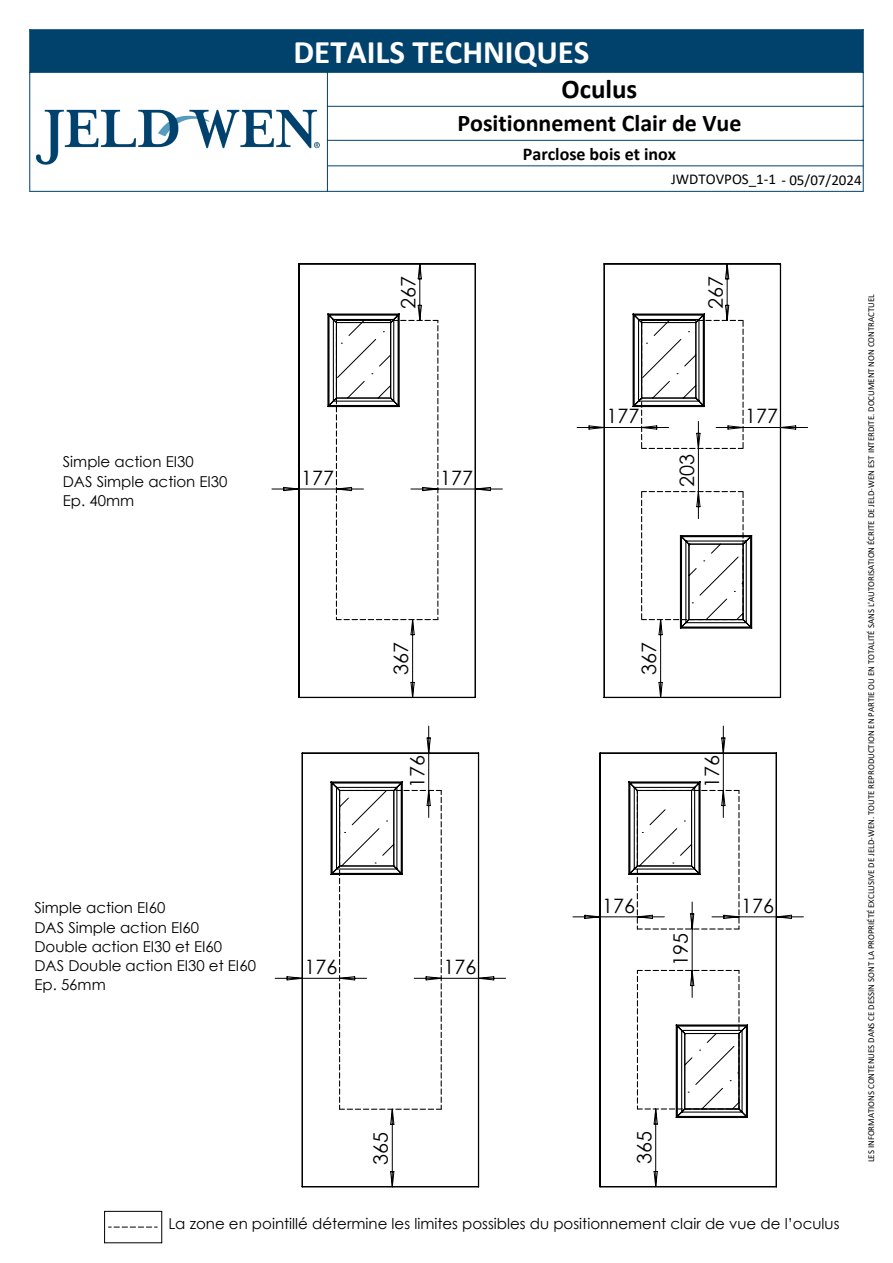
<style>
.page{position:relative;width:893px;height:1263px;background:#fff}
.page>*{position:absolute;margin:0;border:0;box-sizing:border-box;transform-origin:0 0}
.t1{font:700 33px "Calibri";color:#fff}
.t2{font:700 27px "Calibri";color:#000}
.t3{font:700 24px "Calibri";color:#000}
.t4{font:19.8px "Century Gothic";color:#000}
.t5{font:700 18px "Calibri";color:#000}
.t6{font:15px/19.2px "Century Gothic";color:#000}
.t7{font:15px "Calibri";color:#000}
.t8{font:9px "Calibri";color:#000}
</style>
<div class="page">
<img style="left:36px;top:109px;width:284px;height:56px">
<svg style="left:108px;top:1227px;width:49px;height:1px"></svg>
<hr style="left:327px;top:165px;width:536px;height:1px;background:#01416d">
<hr style="left:30px;top:191px;width:833px;height:1px;background:#01416d">
<hr style="left:863px;top:30px;width:1px;height:161px;background:#01426d">
<hr style="left:29px;top:30px;width:1px;height:161px;background:#01426d">
<hr style="left:327px;top:106px;width:1px;height:85px;background:#01426d">
<hr style="left:30px;top:29px;width:833px;height:1px;background:#01426d">
<hr style="left:327px;top:106px;width:536px;height:1px;background:#01426d">
<hr style="left:327px;top:140px;width:536px;height:1px;background:#01426d">
<hr style="left:327px;top:72px;width:536px;height:1px;background:#01426d">
<hr style="left:30px;top:72px;width:297px;height:1px;background:#01426d">
<hr style="left:327px;top:72px;width:1px;height:34px;background:#01426d">
<div style="left:30px;top:30px;width:833px;height:42px;background:#01426d"></div>
<svg style="left:576px;top:425px;width:232px;height:5px"></svg>
<svg style="left:603px;top:263px;width:179px;height:436px"></svg>
<svg style="left:297px;top:263px;width:180px;height:436px"></svg>
<svg style="left:598px;top:751px;width:180px;height:437px"></svg>
<svg style="left:301px;top:751px;width:179px;height:437px"></svg>
<h1 class="t1" style="left:293px;top:28px;width:298px">DETAILS TECHNIQUES</h1>
<h2 class="t2" style="left:561px;top:70px;width:77px">Oculus</h2>
<p class="t6" style="left:63px;top:452px;width:166px">Simple action EI30<br>DAS Simple action EI30<br>Ep. 40mm</p>
<p class="t6" style="left:34px;top:898px;width:223px">Simple action EI60<br>DAS Simple action EI60<br>Double action EI30 et EI60<br>DAS Double action EI30 et EI60<br>Ep. 56mm</p>
<h3 class="t3" style="left:457px;top:106px;width:286px">Positionnement Clair de Vue</h3>
<p class="t5" style="left:523px;top:141px;width:155px">Parclose bois et inox</p>
<p class="t7" style="left:671px;top:169px;width:192px">JWDTOVPOS_1-1 - 05/07/2024</p>
<h3 class="t4" style="left:394px;top:309px;width:34px;rotate:-90deg">267</h3>
<h3 class="t4" style="left:301px;top:464px;width:34px">177</h3>
<h3 class="t4" style="left:440px;top:464px;width:34px">177</h3>
<h3 class="t4" style="left:387px;top:675px;width:34px;rotate:-90deg">367</h3>
<h3 class="t4" style="left:403px;top:788px;width:34px;rotate:-90deg">176</h3>
<h3 class="t4" style="left:304px;top:953px;width:34px">176</h3>
<h3 class="t4" style="left:443px;top:953px;width:34px">176</h3>
<h3 class="t4" style="left:367px;top:1164px;width:34px;rotate:-90deg">365</h3>
<h3 class="t4" style="left:702px;top:309px;width:34px;rotate:-90deg">267</h3>
<h3 class="t4" style="left:606px;top:402px;width:34px">177</h3>
<h3 class="t4" style="left:745px;top:402px;width:34px">177</h3>
<h3 class="t4" style="left:673px;top:486px;width:34px;rotate:-90deg">203</h3>
<h3 class="t4" style="left:635px;top:675px;width:34px;rotate:-90deg">367</h3>
<h3 class="t4" style="left:698px;top:788px;width:34px;rotate:-90deg">176</h3>
<h3 class="t4" style="left:602px;top:891px;width:34px">176</h3>
<h3 class="t4" style="left:741px;top:891px;width:34px">176</h3>
<h3 class="t4" style="left:667px;top:966px;width:34px;rotate:-90deg">195</h3>
<h3 class="t4" style="left:630px;top:1164px;width:34px;rotate:-90deg">365</h3>
<p class="t8" style="left:865px;top:1162px;width:869px;rotate:-90deg">LES INFORMATIONS CONTENUES DANS CE DESSIN SONT LA PROPRIÉTÉ EXCLUSIVE DE JELD-WEN. TOUTE REPRODUCTION EN PARTIE OU EN TOTALITÉ SANS L'AUTORISATION ÉCRITE DE JELD-WEN EST INTERDITE. DOCUMENT NON CONTRACTUEL</p>
<p class="t6" style="left:168px;top:1214px;width:673px">La zone en pointillé détermine les limites possibles du positionnement clair de vue de l’oculus</p>
</div>
